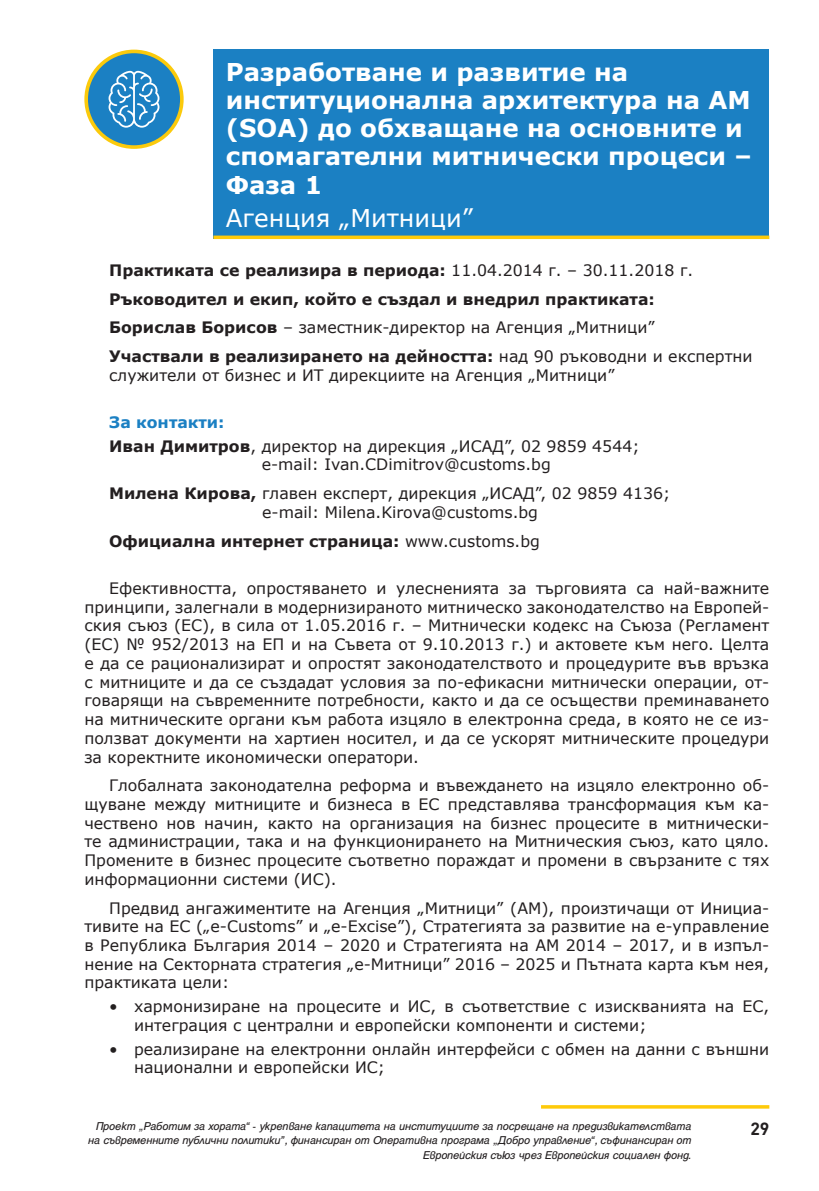
<style>
.page{position:relative;width:819px;height:1191px;background:#fff}
.page>*{position:absolute;margin:0;border:0;box-sizing:border-box;transform-origin:0 0}
.t1{font:700 24.5px/28.2px "Verdana";color:#fff}
.t2{font:24.5px "Verdana";color:#fff}
.t3{font:700 17.5px "DIN Pro";color:#231f20}
.t4{font:15.75px/18.7px "Verdana";color:#231f20}
.t5{font:700 15.75px/28.7px "Verdana";color:#231f20}
.t6{font:italic 12.25px/14.7px "Helen Bg";letter-spacing:-.01em;color:#231f20;text-align:right}
.s1{font-weight:400}
.s2{font-weight:700;color:#1b80c3}
.s3{font-weight:700}
</style>
<div class="page">
<hr style="left:541px;top:1105px;width:228px;height:3px;background:#feca0a">
<div style="left:213px;top:50px;width:556px;height:189px;background:#1b80c3"></div>
<svg style="left:213px;top:235px;width:556px;height:4px;background:#ddbf24"></svg>
<svg style="left:84px;top:50px;width:100px;height:99px"></svg>
<h1 class="t1" style="left:226px;top:57px;width:527px">Разработване и развитие на институционална архитектура на АМ (SOA) до обхващане на основните и спомагателни митнически процеси –<br>Фаза 1</h1>
<h1 class="t2" style="left:226px;top:201px;width:249px">Агенция „Митници”</h1>
<p class="t5" style="left:109px;top:255px;width:645px">Практиката се реализира в периода: <span class="s1">11.04.2014 г. – 30.11.2018 г.<br></span>Ръководител и екип, който е създал и внедрил практиката:<br>Борислав Борисов <span class="s1">– заместник-директор на Агенция „Митници” </span>Участвали в реализирането на дейността: <span class="s1">над 90 ръководни и експертни</span></p>
<p class="t4" style="left:109px;top:365px;width:507px">служители от бизнес и ИТ дирекциите на Агенция „Митници”</p>
<p class="t4" style="left:109px;top:410px;width:532px;line-height:23.6px"><span class="s2">За контакти:<br></span><span class="s3">Иван Димитров</span>, директор на дирекция „ИСАД”, 02 9859 4544;</p>
<p class="t4" style="left:109px;top:450px;width:562px;line-height:28.7px;text-indent:152px">e-mail: Ivan.CDimitrov@customs.bg<br><span class="s3">Милена Кирова,</span> главен експерт, дирекция „ИСАД”, 02 9859 4136;</p>
<p class="t4" style="left:109px;top:497px;width:432px;line-height:28.7px;text-align:right">e-mail: Milena.Kirova@customs.bg<br><span class="s3">Официална интернет страница:</span> www.customs.bg</p>
<p class="t4" style="left:84px;top:578px;width:686px;text-align:justify;text-indent:25px">Ефективността, опростяването и улесненията за търговията са най-важните принципи, залегнали в модернизираното митническо законодателство на Европей&shy;ския съюз (ЕС), в сила от 1.05.2016 г. – Митнически кодекс на Съюза (Регламент (EС) № 952/2013 на ЕП и на Съвета от 9.10.2013 г.) и актовете към него. Целта е да се рационализират и опростят законодателството и процедурите във връзка с митниците и да се създадат условия за по-ефикасни митнически операции, от&shy;говарящи на съвременните потребности, както и да се осъществи преминаването на митническите органи към работа изцяло в електронна среда, в която не се из&shy;ползват документи на хартиен носител, и да се ускорят митническите процедури за коректните икономически оператори.</p>
<p class="t4" style="left:84px;top:776px;width:686px;text-align:justify;text-indent:25px">Глобалната законодателна реформа и въвеждането на изцяло електронно об&shy;щуване между митниците и бизнеса в ЕС представлява трансформация към ка&shy;чествено нов начин, както на организация на бизнес процесите в митнически&shy;те администрации, така и на функционирането на Митническия съюз, като цяло.<br>Промените в бизнес процесите съответно пораждат и промени в свързаните с тях информационни системи (ИС).</p>
<p class="t4" style="left:84px;top:898px;width:686px;text-align:justify;text-indent:25px">Предвид ангажиментите на Агенция „Митници” (АМ), произтичащи от Инициа&shy;тивите на ЕС („e-Customs” и „e-Excise”), Стратегията за развитие на е-управление в Република България 2014 – 2020 и Стратегията на АМ 2014 – 2017, и в изпъл&shy;нение на Секторната стратегия „е-Митници” 2016 – 2025 и Пътната карта към нея, практиката цели:</p>
<p class="t4" style="left:134px;top:997px;width:636px;text-indent:-25px">• хармонизиране на процесите и ИС, в съответствие с изискванията на ЕС, интеграция с централни и европейски компоненти и системи;</p>
<p class="t4" style="left:134px;top:1039px;width:636px;text-indent:-25px">• реализиране на електронни онлайн интерфейси с обмен на данни с външни национални и европейски ИС;</p>
<p class="t6" style="left:88px;top:1118px;width:605px">Проект „Работим за хората“ - укрепване капацитета на институциите за посрещане на предизвикателствата на съвременните публични политики”, финансиран от Оперативна програма „Добро управление“, съфинансиран от<br>Европейския съюз чрез Европейския социален фонд.</p>
<p class="t3" style="left:750px;top:1117px;width:21px">29</p>
</div>
